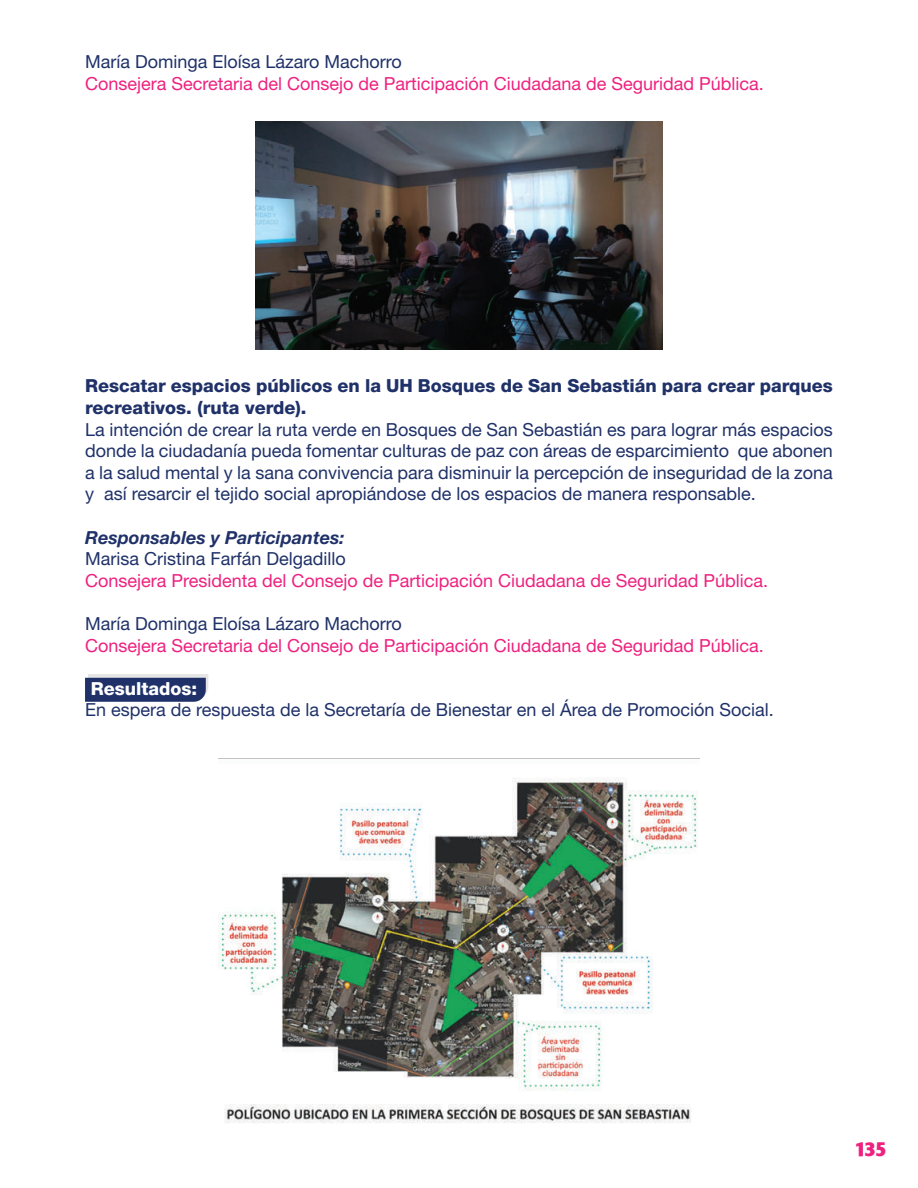
<style>
.page{position:relative;width:918px;height:1188px;background:#fff}
.page>*{position:absolute;margin:0;border:0;box-sizing:border-box;transform-origin:0 0}
.t1{font:800 19.5px "Astoria";color:#ee217f}
.t2{font:18px/21.6px "Helvetica Neue LT 55 Rm";color:#1f3168;text-align:justify}
.t3{font:18px "Helvetica Neue LT 55 Rm";color:#ee217f}
.t4{font:18px/21.6px "Helvetica Neue LT 85 Hv";color:#1f3168}
.t5{font:18px "Helvetica Neue LT 76 Bd It";color:#1f3168}
.t6{font:18px "Helvetica Neue LT 85 Hv";color:#fff}
</style>
<div class="page">
<div style="left:88px;top:674px;width:120px;height:24px;background:#231f20;opacity:.11"></div>
<div style="left:85px;top:678px;width:121px;height:24px;background:#1f3168"></div>
<img style="left:256px;top:121px;width:406px;height:229px">
<img style="left:218px;top:777px;width:480px;height:346px">
<p class="t2" style="left:85px;top:51px;width:318px">María Dominga Eloísa Lázaro Machorro</p>
<p class="t3" style="left:85px;top:72px;width:680px">Consejera Secretaria del Consejo de Participación Ciudadana de Seguridad Pública.</p>
<p class="t4" style="left:85px;top:375px;width:749px">Rescatar espacios públicos en la UH Bosques de San Sebastián para crear parques recreativos. (ruta verde).</p>
<p class="t2" style="left:85px;top:418px;width:749px">La intención de crear la ruta verde en Bosques de San Sebastián es para lograr más espacios donde la ciudadanía pueda fomentar culturas de paz con áreas de esparcimiento que abonen a la salud mental y la sana convivencia para disminuir la percepción de inseguridad de la zona y así resarcir el tejido social apropiándose de los espacios de manera responsable.</p>
<p class="t5" style="left:85px;top:526px;width:261px">Responsables y Participantes:</p>
<p class="t2" style="left:85px;top:548px;width:262px">Marisa Cristina Farfán Delgadillo</p>
<p class="t3" style="left:85px;top:569px;width:685px">Consejera Presidenta del Consejo de Participación Ciudadana de Seguridad Pública.</p>
<p class="t2" style="left:85px;top:612px;width:318px">María Dominga Eloísa Lázaro Machorro</p>
<p class="t3" style="left:85px;top:634px;width:680px">Consejera Secretaria del Consejo de Participación Ciudadana de Seguridad Pública.</p>
<p class="t6" style="left:91px;top:678px;width:108px">Resultados:</p>
<p class="t2" style="left:85px;top:699px;width:690px">En espera de respuesta de la Secretaría de Bienestar en el Área de Promoción Social.</p>
<p class="t1" style="left:856px;top:1138px;width:32px">135</p>
</div>
